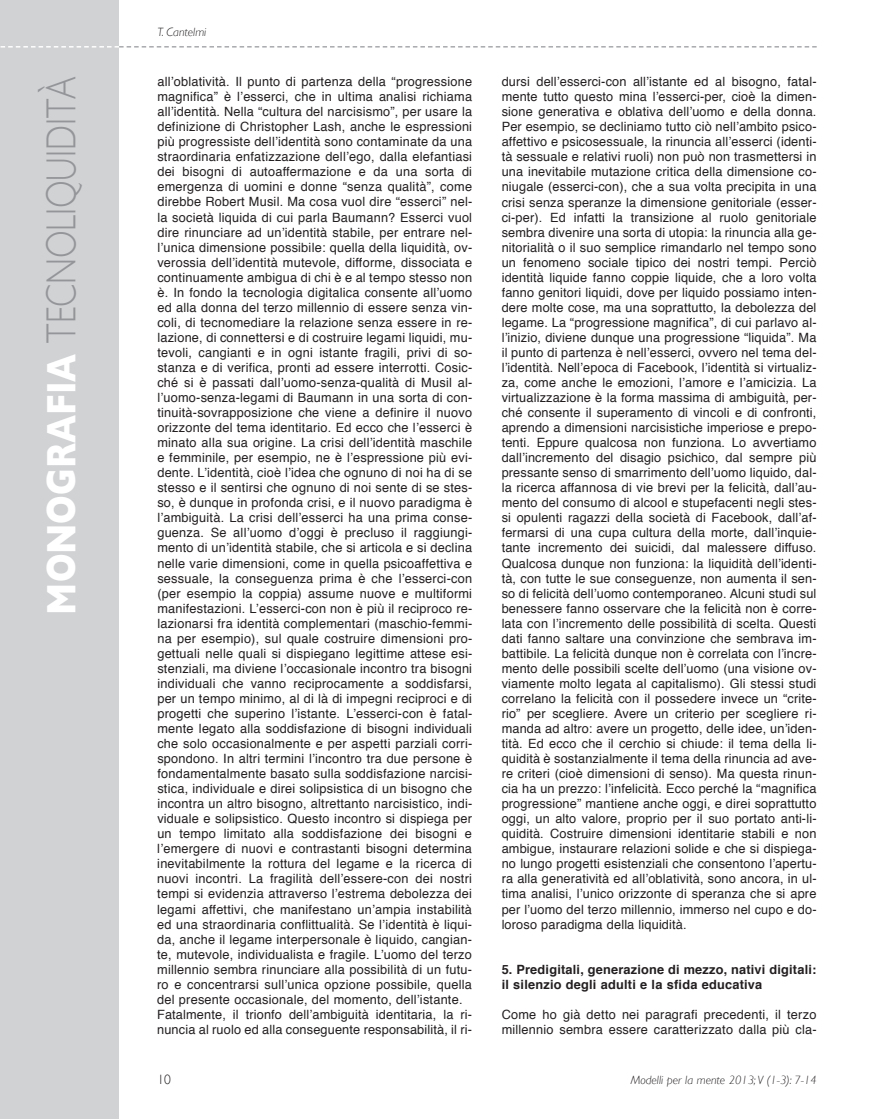
<style>
.page{position:relative;width:889px;height:1119px;background:#fff}
.page>*{position:absolute;margin:0;border:0;box-sizing:border-box;transform-origin:0 0}
.t1{font:300 42px "Gill Sans";color:#939598;scale:.8 1}
.t2{font:300 13.5px "Gill Sans";color:#231f20}
.t3{font:12.75px/15px "Helvetica";letter-spacing:.015em;color:#231f20}
.t4{font:700 12.75px/15px "Helvetica";letter-spacing:.015em;color:#231f20}
.t5{font:italic 300 12px "Gill Sans";color:#231f20}
.s1{font-weight:700;color:#fff}
</style>
<div class="page">
<div style="left:0;top:0;width:119px;height:1118px;background:#d1d2d4"></div>
<svg style="left:0;top:46px;width:816px;height:2px"></svg>
<p class="t1" style="left:38px;top:614px;width:674px;rotate:-90deg"><span class="s1">MONOGRAFIA</span> TECNOLIQUIDITÀ</p>
<p class="t5" style="left:157px;top:26px;width:50px">T. Cantelmi</p>
<p class="t3" style="left:157px;top:75px;width:317px">all’oblatività. Il punto di partenza della “progressione magnifica” è l’esserci, che in ultima analisi richiama all’identità. Nella “cultura del narcisismo”, per usare la definizione di Christopher Lash, anche le espressioni più progressiste dell’identità sono contaminate da una straordinaria enfatizzazione dell’ego, dalla elefantiasi dei bisogni di autoaffermazione e da una sorta di emergenza di uomini e donne “senza qualità”, come direbbe Robert Musil. Ma cosa vuol dire “esserci” nel&shy;la società liquida di cui parla Baumann? Esserci vuol dire rinunciare ad un’identità stabile, per entrare nel&shy;l’unica dimensione possibile: quella della liquidità, ov&shy;verossia dell’identità mutevole, difforme, dissociata e continuamente ambigua di chi è e al tempo stesso non è. In fondo la tecnologia digitalica consente all’uomo ed alla donna del terzo millennio di essere senza vin&shy;coli, di tecnomediare la relazione senza essere in re&shy;lazione, di connettersi e di costruire legami liquidi, mu&shy;tevoli, cangianti e in ogni istante fragili, privi di so&shy;stanza e di verifica, pronti ad essere interrotti. Cosic&shy;ché si è passati dall’uomo-senza-qualità di Musil al&shy;l’uomo-senza-legami di Baumann in una sorta di con&shy;tinuità-sovrapposizione che viene a definire il nuovo orizzonte del tema identitario. Ed ecco che l’esserci è minato alla sua origine. La crisi dell’identità maschile e femminile, per esempio, ne è l’espressione più evi&shy;dente. L’identità, cioè l’idea che ognuno di noi ha di se stesso e il sentirsi che ognuno di noi sente di se stes&shy;so, è dunque in profonda crisi, e il nuovo paradigma è l’ambiguità. La crisi dell’esserci ha una prima conse&shy;guenza. Se all’uomo d’oggi è precluso il raggiungi&shy;mento di un’identità stabile, che si articola e si declina nelle varie dimensioni, come in quella psicoaffettiva e sessuale, la conseguenza prima è che l’esserci-con (per esempio la coppia) assume nuove e multiformi manifestazioni. L’esserci-con non è più il reciproco re&shy;lazionarsi fra identità complementari (maschio-femmi&shy;na per esempio), sul quale costruire dimensioni pro&shy;gettuali nelle quali si dispiegano legittime attese esi&shy;stenziali, ma diviene l’occasionale incontro tra bisogni individuali che vanno reciprocamente a soddisfarsi, per un tempo minimo, al di là di impegni reciproci e di progetti che superino l’istante. L’esserci-con è fatal&shy;mente legato alla soddisfazione di bisogni individuali che solo occasionalmente e per aspetti parziali corri&shy;spondono. In altri termini l’incontro tra due persone è fondamentalmente basato sulla soddisfazione narcisi&shy;stica, individuale e direi solipsistica di un bisogno che incontra un altro bisogno, altrettanto narcisistico, indi&shy;viduale e solipsistico. Questo incontro si dispiega per un tempo limitato alla soddisfazione dei bisogni e l’emergere di nuovi e contrastanti bisogni determina inevitabilmente la rottura del legame e la ricerca di nuovi incontri. La fragilità dell’essere-con dei nostri tempi si evidenzia attraverso l’estrema debolezza dei legami affettivi, che manifestano un’ampia instabilità ed una straordinaria conflittualità. Se l’identità è liqui&shy;da, anche il legame interpersonale è liquido, cangian&shy;te, mutevole, individualista e fragile. L’uomo del terzo millennio sembra rinunciare alla possibilità di un futu&shy;ro e concentrarsi sull’unica opzione possibile, quella del presente occasionale, del momento, dell’istante.<br>Fatalmente, il trionfo dell’ambiguità identitaria, la ri&shy;nuncia al ruolo ed alla conseguente responsabilità, il ri-</p>
<p class="t3" style="left:501px;top:75px;width:316px;text-align:justify">dursi dell’esserci-con all’istante ed al bisogno, fatal&shy;mente tutto questo mina l’esserci-per, cioè la dimen&shy;sione generativa e oblativa dell’uomo e della donna.<br>Per esempio, se decliniamo tutto ciò nell’ambito psico&shy;affettivo e psicosessuale, la rinuncia all’esserci (identi&shy;tà sessuale e relativi ruoli) non può non trasmettersi in una inevitabile mutazione critica della dimensione co&shy;niugale (esserci-con), che a sua volta precipita in una crisi senza speranze la dimensione genitoriale (esser&shy;ci-per). Ed infatti la transizione al ruolo genitoriale sembra divenire una sorta di utopia: la rinuncia alla ge&shy;nitorialità o il suo semplice rimandarlo nel tempo sono un fenomeno sociale tipico dei nostri tempi. Perciò identità liquide fanno coppie liquide, che a loro volta fanno genitori liquidi, dove per liquido possiamo inten&shy;dere molte cose, ma una soprattutto, la debolezza del legame. La “progressione magnifica”, di cui parlavo al&shy;l’inizio, diviene dunque una progressione “liquida”. Ma il punto di partenza è nell’esserci, ovvero nel tema del&shy;l’identità. Nell’epoca di Facebook, l’identità si virtualiz&shy;za, come anche le emozioni, l’amore e l’amicizia. La virtualizzazione è la forma massima di ambiguità, per&shy;ché consente il superamento di vincoli e di confronti, aprendo a dimensioni narcisistiche imperiose e prepo&shy;tenti. Eppure qualcosa non funziona. Lo avvertiamo dall’incremento del disagio psichico, dal sempre più pressante senso di smarrimento dell’uomo liquido, dal&shy;la ricerca affannosa di vie brevi per la felicità, dall’au&shy;mento del consumo di alcool e stupefacenti negli stes&shy;si opulenti ragazzi della società di Facebook, dall’af&shy;fermarsi di una cupa cultura della morte, dall’inquie&shy;tante incremento dei suicidi, dal malessere diffuso.<br>Qualcosa dunque non funziona: la liquidità dell’identi&shy;tà, con tutte le sue conseguenze, non aumenta il sen&shy;so di felicità dell’uomo contemporaneo. Alcuni studi sul benessere fanno osservare che la felicità non è corre&shy;lata con l’incremento delle possibilità di scelta. Questi dati fanno saltare una convinzione che sembrava im&shy;battibile. La felicità dunque non è correlata con l’incre&shy;mento delle possibili scelte dell’uomo (una visione ov&shy;viamente molto legata al capitalismo). Gli stessi studi correlano la felicità con il possedere invece un “crite&shy;rio” per scegliere. Avere un criterio per scegliere ri&shy;manda ad altro: avere un progetto, delle idee, un’iden&shy;tità. Ed ecco che il cerchio si chiude: il tema della li&shy;quidità è sostanzialmente il tema della rinuncia ad ave&shy;re criteri (cioè dimensioni di senso). Ma questa rinun&shy;cia ha un prezzo: l’infelicità. Ecco perché la “magnifica progressione” mantiene anche oggi, e direi soprattutto oggi, un alto valore, proprio per il suo portato anti-li&shy;quidità. Costruire dimensioni identitarie stabili e non ambigue, instaurare relazioni solide e che si dispiega&shy;no lungo progetti esistenziali che consentono l’apertu&shy;ra alla generatività ed all’oblatività, sono ancora, in ul&shy;tima analisi, l’unico orizzonte di speranza che si apre per l’uomo del terzo millennio, immerso nel cupo e do&shy;loroso paradigma della liquidità.</p>
<p class="t4" style="left:501px;top:962px;width:316px">5. Predigitali, generazione di mezzo, nativi digitali: il silenzio degli adulti e la sfida educativa</p>
<p class="t3" style="left:501px;top:1007px;width:316px">Come ho già detto nei paragrafi precedenti, il terzo millennio sembra essere caratterizzato dalla più cla-</p>
<p class="t2" style="left:157px;top:1071px;width:15px">10</p>
<p class="t5" style="left:631px;top:1072px;width:187px">Modelli per la mente 2013; V (1-3): 7-14</p>
</div>
